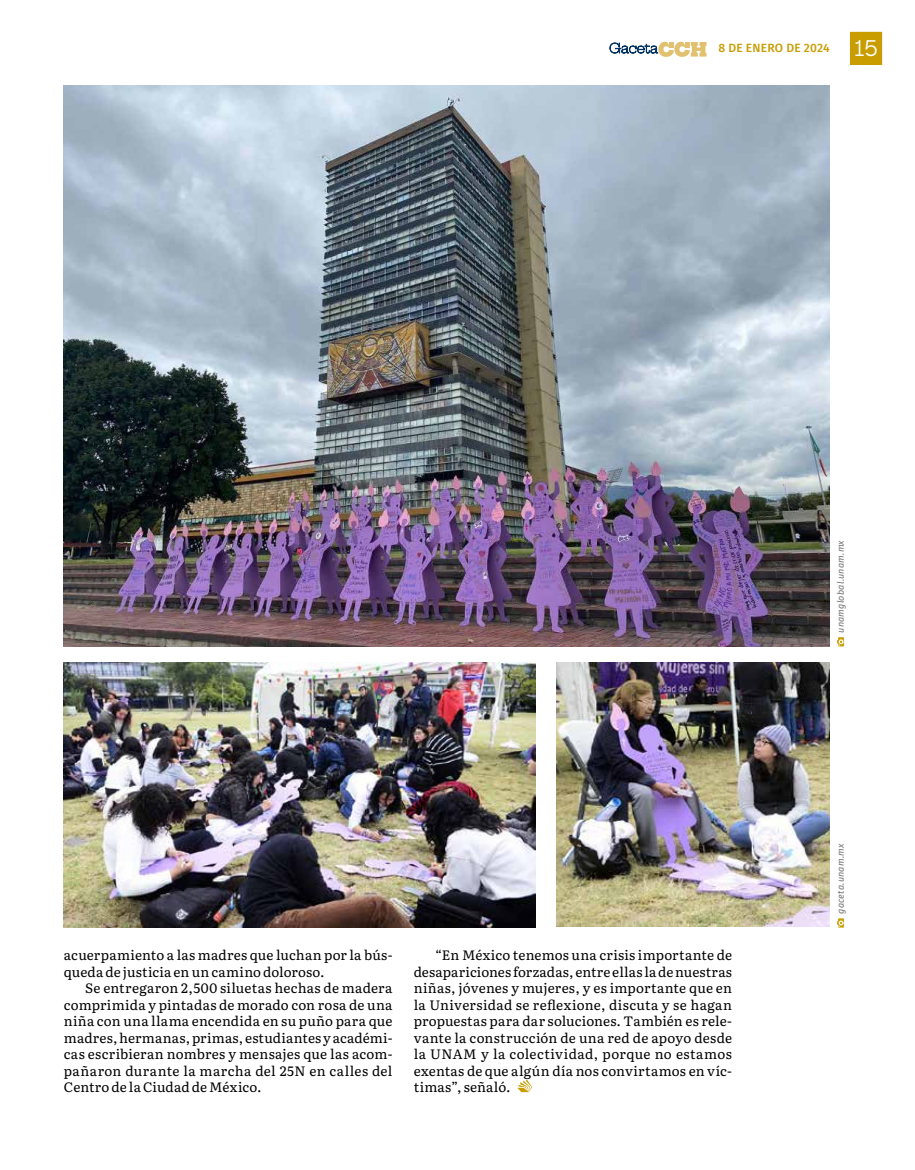
<style>
.page{position:relative;width:915px;height:1170px;background:#fff}
.page>*{position:absolute;margin:0;border:0;box-sizing:border-box;transform-origin:0 0}
.t1{font:13.5px/16.5px "Literata 18 pt";letter-spacing:.015em;color:#000;text-align:justify}
.t2{font:500 12px "Fira Sans";letter-spacing:.015em;color:#c99d00}
.t3{font:italic 9px "Fira Sans";letter-spacing:.025em;color:#706f6f}
.s1{font-family:"Hepta Slab";font-weight:400;font-size:21px;color:#fff}
</style>
<div class="page">
<img style="left:556px;top:663px;width:273px;height:263px">
<img style="left:64px;top:663px;width:471px;height:264px">
<img style="left:64px;top:85px;width:765px;height:561px">
<svg style="left:837px;top:637px;width:6px;height:9px"></svg>
<svg style="left:837px;top:918px;width:6px;height:9px"></svg>
<svg style="left:517px;top:1079px;width:15px;height:13px"></svg>
<svg style="left:609px;top:41px;width:97px;height:16px"></svg>
<div style="left:849px;top:32px;width:32px;height:33px;background:#c99d00"></div>
<p class="t2" style="left:718px;top:39px;width:161px">8 DE ENERO DE 2024 <span class="s1">15</span></p>
<p class="t1" style="left:64px;top:945px;width:330px">acuerpamiento a las madres que luchan por la bús&shy;queda de justicia en un camino doloroso.</p>
<p class="t1" style="left:64px;top:978px;width:330px;text-indent:21px">Se entregaron 2,500 siluetas hechas de madera comprimida y pintadas de morado con rosa de una niña con una llama encendida en su puño para que madres, hermanas, primas, estudiantes y académi&shy;cas escribieran nombres y mensajes que las acom&shy;pañaron durante la marcha del 25N en calles del Centro de la Ciudad de México.</p>
<p class="t1" style="left:413px;top:945px;width:320px;text-indent:21px">“En México tenemos una crisis importante de desapariciones forzadas, entre ellas la de nuestras niñas, jóvenes y mujeres, y es importante que en la Universidad se reflexione, discuta y se hagan propuestas para dar soluciones. También es rele&shy;vante la construcción de una red de apoyo desde la UNAM y la colectividad, porque no estamos exentas de que algún día nos convirtamos en víc&shy;timas”, señaló.</p>
<p class="t3" style="left:833px;top:632px;width:94px;rotate:-90deg">unamglobal.unam.mx</p>
<p class="t3" style="left:833px;top:913px;width:72px;rotate:-90deg">gaceta.unam.mx</p>
</div>
